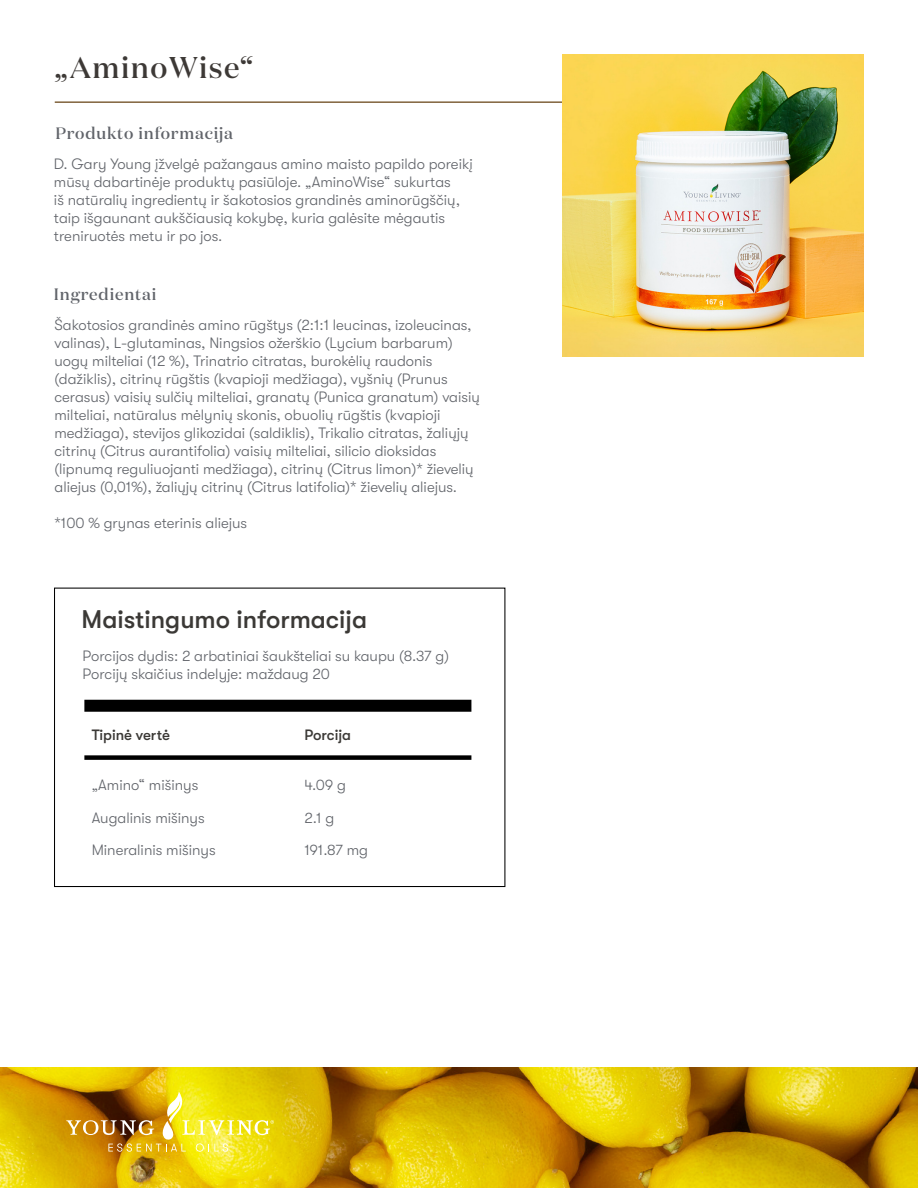
<style>
.page{position:relative;width:918px;height:1188px;background:#fff}
.page>*{position:absolute;margin:0;border:0;box-sizing:border-box;transform-origin:0 0}
.t1{font:500 30px "Domaine Display";letter-spacing:.05em;color:#3d3936}
.t2{font:500 25.5px "GT Walsheim Pro";color:#3b3936}
.t3{font:500 16.5px "Domaine Display";letter-spacing:.05em;color:#61646a}
.t4{font:300 15px/18px "GT Walsheim Pro";color:#61646a}
.t5{font:500 15px "GT Walsheim Pro";color:#3b3936}
</style>
<div class="page">
<img style="left:0;top:1067px;width:918px;height:121px">
<svg style="left:66px;top:1092px;width:208px;height:60px;background:#d1ae24"></svg>
<div style="left:54px;top:588px;width:451px;height:299px;border:1px solid #000"></div>
<div style="left:84px;top:700px;width:387px;height:12px;background:#000"></div>
<div style="left:84px;top:755px;width:387px;height:5px;background:#000"></div>
<hr style="left:55px;top:101px;width:544px;height:2px;background:#80623b">
<img style="left:562px;top:55px;width:302px;height:301px">
<h1 class="t1" style="left:55px;top:49px;width:200px">„AminoWise“</h1>
<p class="t3" style="left:55px;top:123px;width:179px">Produkto informacija</p>
<p class="t4" style="left:54px;top:155px;width:420px">D. Gary Young įžvelgė pažangaus amino maisto papildo poreikį mūsų dabartinėje produktų pasiūloje. „AminoWise“ sukurtas<br>iš natūralių ingredientų ir šakotosios grandinės aminorūgščių, taip išgaunant aukščiausią kokybę, kuria galėsite mėgautis treniruotės metu ir po jos.</p>
<p class="t3" style="left:54px;top:284px;width:104px">Ingredientai</p>
<p class="t4" style="left:55px;top:316px;width:427px">Šakotosios grandinės amino rūgštys (2:1:1 leucinas, izoleucinas, valinas), L-glutaminas, Ningsios ožerškio (Lycium barbarum) uogų milteliai (12 %), Trinatrio citratas, burokėlių raudonis (dažiklis), citrinų rūgštis (kvapioji medžiaga), vyšnių (Prunus cerasus) vaisių sulčių milteliai, granatų (Punica granatum) vaisių milteliai, natūralus mėlynių skonis, obuolių rūgštis (kvapioji medžiaga), stevijos glikozidai (saldiklis), Trikalio citratas, žaliųjų citrinų (Citrus aurantifolia) vaisių milteliai, silicio dioksidas (lipnumą reguliuojanti medžiaga), citrinų (Citrus limon)* žievelių aliejus (0,01%), žaliųjų citrinų (Citrus latifolia)* žievelių aliejus.</p>
<p class="t4" style="left:55px;top:514px;width:194px">*100 % grynas eterinis aliejus</p>
<h2 class="t2" style="left:82px;top:605px;width:287px">Maistingumo informacija</h2>
<p class="t4" style="left:83px;top:647px;width:368px">Porcijos dydis: 2 arbatiniai šaukšteliai su kaupu (8.37 g)<br>Porcijų skaičius indelyje: maždaug 20</p>
<p class="t5" style="left:92px;top:726px;width:80px">Tipinė vertė</p>
<p class="t5" style="left:304px;top:726px;width:48px">Porcija</p>
<p class="t4" style="left:92px;top:776px;width:108px">„Amino“ mišinys</p>
<p class="t4" style="left:304px;top:776px;width:43px">4.09 g</p>
<p class="t4" style="left:92px;top:809px;width:115px">Augalinis mišinys</p>
<p class="t4" style="left:304px;top:809px;width:32px">2.1 g</p>
<p class="t4" style="left:92px;top:841px;width:125px">Mineralinis mišinys</p>
<p class="t4" style="left:304px;top:841px;width:65px">191.87 mg</p>
</div>
